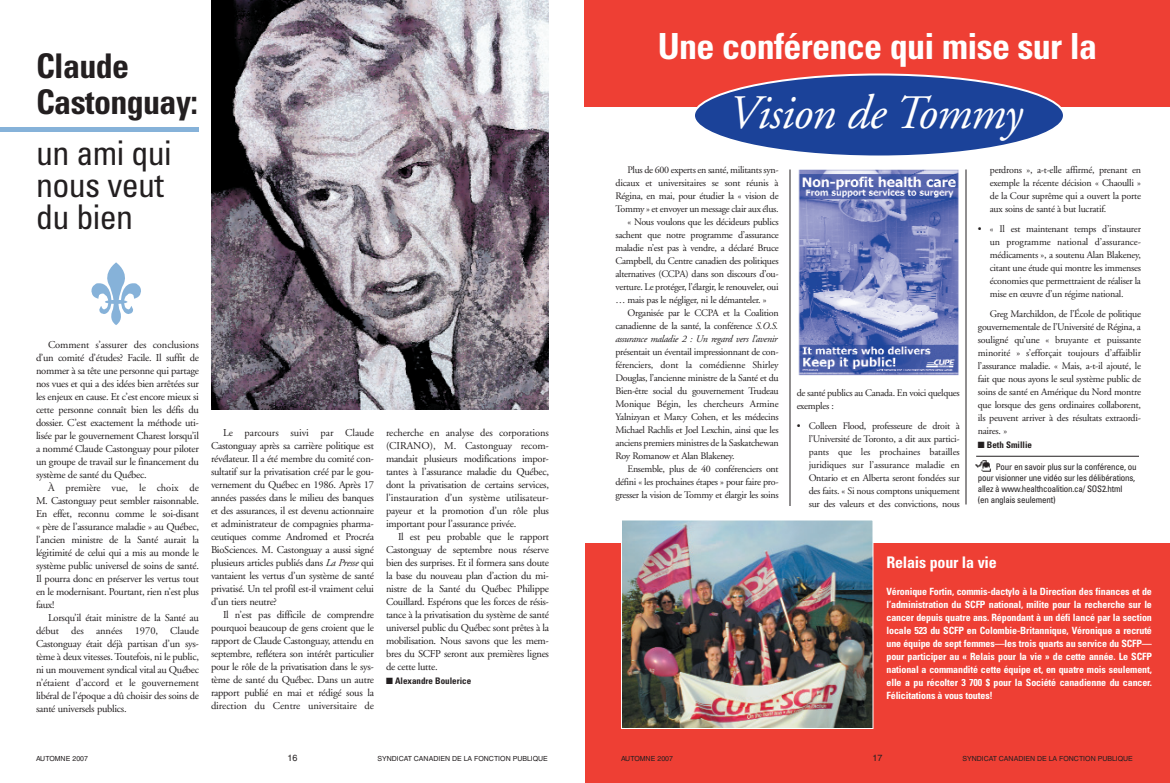
<style>
.page{position:relative;width:1170px;height:783px;background:#fff}
.page>*{position:absolute;margin:0;border:0;box-sizing:border-box;transform-origin:0 0}
.t1{font:italic 48px "Adobe Garamond";letter-spacing:-.02em;color:#fff}
.t2{font:700 condensed 36px "Univers";letter-spacing:-.02em;color:#fff}
.t3{font:condensed 34px/32px "Univers";letter-spacing:-.02em;color:#231f20}
.t4{font:700 condensed 34px/36px "Univers";letter-spacing:-.02em;color:#231f20}
.t5{font:700 condensed 16px "Univers";letter-spacing:-.015em;color:#fff}
.t6{font:10.5px/13px "Adobe Garamond";letter-spacing:-.025em;color:#231f20;text-align:justify}
.t7{font:10px/13px "Adobe Garamond";letter-spacing:-.03em;color:#231f20;text-align:justify}
.t8{font:700 condensed 10px/13px "Univers";letter-spacing:-.015em;color:#fff;text-align:justify}
.t9{font:italic 10px "Adobe Garamond";letter-spacing:-.03em;color:#231f20}
.t10{font:condensed 9px/11px "Univers";letter-spacing:-.02em;color:#231f20}
.t11{font:700 condensed 9px "Univers";color:#231f20}
.t12{font:9px "Helvetica";color:#231f20}
.t13{font:7px "Helvetica";color:#231f20}
.s1{font-style:italic}
</style>
<div class="page">
<div style="left:584px;top:0;width:586px;height:107px;background:#ee3f34"></div>
<div style="left:585px;top:543px;width:585px;height:240px;background:#ee3f34"></div>
<img style="left:623px;top:522px;width:249px;height:205px">
<div style="left:621px;top:520px;width:253px;height:209px;border:1px solid #fff"></div>
<img style="left:975px;top:460px;width:16px;height:12px">
<div style="left:796px;top:169px;width:163px;height:209px;background:linear-gradient(to right,#edeef6,#ecedf6)"></div>
<img style="left:797px;top:169px;width:162px;height:206px">
<hr style="left:0;top:128px;width:199px;height:4px;background:#86b2d9">
<img style="left:211px;top:0;width:338px;height:410px">
<hr style="left:976px;top:456px;width:163px;height:1px;background:#231f20">
<svg style="left:92px;top:262px;width:49px;height:63px"></svg>
<hr style="left:105px;top:300px;width:22px;height:4px;background:#86b2d9;border-radius:50%">
<svg style="left:695px;top:74px;width:368px;height:82px"></svg>
<hr style="left:790px;top:170px;width:1px;height:336px;background:#231f20">
<hr style="left:966px;top:170px;width:1px;height:334px;background:#231f20">
<h3 class="t4" style="left:36px;top:52px;width:164px">Claude<br>Castonguay:</h3>
<h3 class="t3" style="left:36px;top:140px;width:137px">un ami qui nous veut du bien</h3>
<p class="t6" style="left:36px;top:339px;width:164px;text-indent:12px">Comment s’assurer des conclusions d’un comité d’études? Facile. Il suffit de nommer à sa tête une personne qui partage nos vues et qui a des idées bien arrêtées sur les enjeux en cause. Et c’est encore mieux si cette personne connaît bien les défis du dossier. C’est exactement la méthode uti&shy;lisée par le gouvernement Charest lorsqu’il a nommé Claude Castonguay pour piloter un groupe de travail sur le financement du système de santé du Québec.</p>
<p class="t6" style="left:36px;top:482px;width:164px;text-indent:12px">À première vue, le choix de M. Castonguay peut sembler raisonnable.<br>En effet, reconnu comme le soi-disant « père de l’assurance maladie » au Québec, l’ancien ministre de la Santé aurait la légitimité de celui qui a mis au monde le système public universel de soins de santé.<br>Il pourra donc en préserver les vertus tout en le modernisant. Pourtant, rien n’est plus faux!</p>
<p class="t6" style="left:36px;top:612px;width:164px;text-indent:12px">Lorsqu’il était ministre de la Santé au début des années 1970, Claude Castonguay était déjà partisan d’un sys&shy;tème à deux vitesses. Toutefois, ni le public, ni un mouvement syndical vital au Québec n’étaient d’accord et le gouvernement libéral de l’époque a dû choisir des soins de santé universels publics.</p>
<p class="t6" style="left:211px;top:427px;width:164px;text-indent:12px">Le parcours suivi par Claude Castonguay après sa carrière politique est révélateur. Il a été membre du comité con&shy;sultatif sur la privatisation créé par le gou&shy;vernement du Québec en 1986. Après 17 années passées dans le milieu des banques et des assurances, il est devenu actionnaire et administrateur de compagnies pharma&shy;ceutiques comme Andromed et Procréa BioSciences. M. Castonguay a aussi signé plusieurs articles publiés dans <span class="s1">La Presse</span> qui vantaient les vertus d’un système de santé privatisé. Un tel profil est-il vraiment celui d’un tiers neutre?</p>
<p class="t6" style="left:211px;top:609px;width:164px;text-indent:12px">Il n’est pas difficile de comprendre pourquoi beaucoup de gens croient que le rapport de Claude Castonguay, attendu en septembre, reflétera son intérêt particulier pour le rôle de la privatisation dans le sys&shy;tème de santé du Québec. Dans un autre rapport publié en mai et rédigé sous la direction du Centre universitaire de</p>
<p class="t6" style="left:386px;top:427px;width:164px">recherche en analyse des corporations (CIRANO), M. Castonguay recom&shy;mandait plusieurs modifications impor&shy;tantes à l’assurance maladie du Québec, dont la privatisation de certains services, l’instauration d’un système utilisateur&shy;payeur et la promotion d’un rôle plus important pour l’assurance privée.</p>
<p class="t6" style="left:386px;top:531px;width:164px;text-indent:12px">Il est peu probable que le rapport Castonguay de septembre nous réserve bien des surprises. Et il formera sans doute la base du nouveau plan d’action du mi&shy;nistre de la Santé du Québec Philippe Couillard. Espérons que les forces de résis&shy;tance à la privatisation du système de santé universel public du Québec sont prêtes à la mobilisation. Nous savons que les mem&shy;bres du SCFP seront aux premières lignes de cette lutte.</p>
<p class="t11" style="left:386px;top:677px;width:87px">■ Alexandre Boulerice</p>
<h2 class="t2" style="left:658px;top:33px;width:441px">Une conférence qui mise sur la</h2>
<h1 class="t1" style="left:729px;top:93px;width:295px">Vision de Tommy</h1>
<p class="t7" style="left:628px;top:164px;width:153px">Plus de 600 experts en santé, militants syn-</p>
<p class="t7" style="left:615px;top:177px;width:165px">dicaux et universitaires se sont réunis à</p>
<p class="t7" style="left:615px;top:190px;width:165px">Régina, en mai, pour étudier la « vision de</p>
<p class="t7" style="left:615px;top:203px;width:165px">Tommy » et envoyer un message clair aux élus.</p>
<p class="t7" style="left:628px;top:216px;width:153px">« Nous voulons que les décideurs publics</p>
<p class="t7" style="left:615px;top:229px;width:165px">sachent que notre programme d’assurance</p>
<p class="t7" style="left:615px;top:242px;width:165px">maladie n’est pas à vendre, a déclaré Bruce</p>
<p class="t7" style="left:615px;top:255px;width:165px">Campbell, du Centre canadien des politiques</p>
<p class="t7" style="left:615px;top:268px;width:165px">alternatives (CCPA) dans son discours d’ou-</p>
<p class="t7" style="left:615px;top:281px;width:165px">verture. Le protéger, l’élargir, le renouveler, oui</p>
<p class="t7" style="left:615px;top:294px;width:153px">… mais pas le négliger, ni le démanteler. »</p>
<p class="t7" style="left:628px;top:307px;width:153px">Organisée par le CCPA et la Coalition</p>
<p class="t7" style="left:615px;top:320px;width:164px">canadienne de la santé, la conférence <span class="s1">S.O.S.</span></p>
<p class="t9" style="left:615px;top:335px;width:164px">assurance maladie 2 : Un regard vers l’avenir</p>
<p class="t7" style="left:616px;top:346px;width:165px">présentait un éventail impressionnant de con&shy;férenciers, dont la comédienne Shirley Douglas, l’ancienne ministre de la Santé et du Bien-être social du gouvernement Trudeau Monique Bégin, les chercheurs Armine Yalnizyan et Marcy Cohen, et les médecins Michael Rachlis et Joel Lexchin, ainsi que les anciens premiers ministres de la Saskatchewan Roy Romanow et Alan Blakeney.</p>
<p class="t7" style="left:616px;top:463px;width:165px;text-indent:12px">Ensemble, plus de 40 conférenciers ont défini « les prochaines étapes » pour faire pro&shy;gresser la vision de Tommy et élargir les soins</p>
<p class="t7" style="left:797px;top:387px;width:165px">de santé publics au Canada. En voici quelques exemples :</p>
<p class="t7" style="left:809px;top:420px;width:153px;text-indent:-12px">• Colleen Flood, professeure de droit à l’Université de Toronto, a dit aux partici&shy;pants que les prochaines batailles juridiques sur l’assurance maladie en Ontario et en Alberta seront fondées sur des faits. « Si nous comptons uniquement sur des valeurs et des convictions, nous</p>
<p class="t7" style="left:990px;top:164px;width:153px">perdrons », a-t-elle affirmé, prenant en exemple la récente décision « Chaoulli » de la Cour suprême qui a ouvert la porte aux soins de santé à but lucratif.</p>
<p class="t7" style="left:990px;top:223px;width:153px;text-indent:-12px">• « Il est maintenant temps d’instaurer un programme national d’assurance&shy;médicaments », a soutenu Alan Blakeney, citant une étude qui montre les immenses économies que permettraient de réaliser la mise en œuvre d’un régime national.</p>
<p class="t7" style="left:978px;top:308px;width:165px;text-indent:12px">Greg Marchildon, de l’École de politique gouvernementale de l’Université de Régina, a souligné qu’une « bruyante et puissante minorité » s’efforçait toujours d’affaiblir l’assurance maladie. « Mais, a-t-il ajouté, le fait que nous ayons le seul système public de soins de santé en Amérique du Nord montre que lorsque des gens ordinaires collaborent, ils peuvent arriver à des résultats extraordi&shy;naires. »</p>
<p class="t11" style="left:978px;top:442px;width:56px">■ Beth Smillie</p>
<p class="t10" style="left:978px;top:462px;width:160px;text-indent:18px">Pour en savoir plus sur la conférence, ou pour visionner une vidéo sur les délibérations, allez à www.healthcoalition.ca/ SOS2.html<br>(en anglais seulement)</p>
<h3 class="t5" style="left:886px;top:556px;width:112px">Relais pour la vie</h3>
<p class="t8" style="left:886px;top:586px;width:267px">Véronique Fortin, commis-dactylo à la Direction des finances et de l’administration du SCFP national, milite pour la recherche sur le cancer depuis quatre ans. Répondant à un défi lancé par la section locale 523 du SCFP en Colombie-Britannique, Véronique a recruté une équipe de sept femmes—les trois quarts au service du SCFP— pour participer au « Relais pour la vie » de cette année. Le SCFP national a commandité cette équipe et, en quatre mois seulement, elle a pu récolter 3 700 $ pour la Société canadienne du cancer.<br>Félicitations à vous toutes!</p>
<p class="t13" style="left:36px;top:756px;width:54px">AUTOMNE 2007</p>
<p class="t12" style="left:287px;top:755px;width:12px">16</p>
<p class="t13" style="left:377px;top:756px;width:172px">SYNDICAT CANADIEN DE LA FONCTION PUBLIQUE</p>
<p class="t13" style="left:621px;top:756px;width:54px">AUTOMNE 2007</p>
<p class="t12" style="left:872px;top:755px;width:12px">17</p>
<p class="t13" style="left:962px;top:756px;width:172px">SYNDICAT CANADIEN DE LA FONCTION PUBLIQUE</p>
</div>
